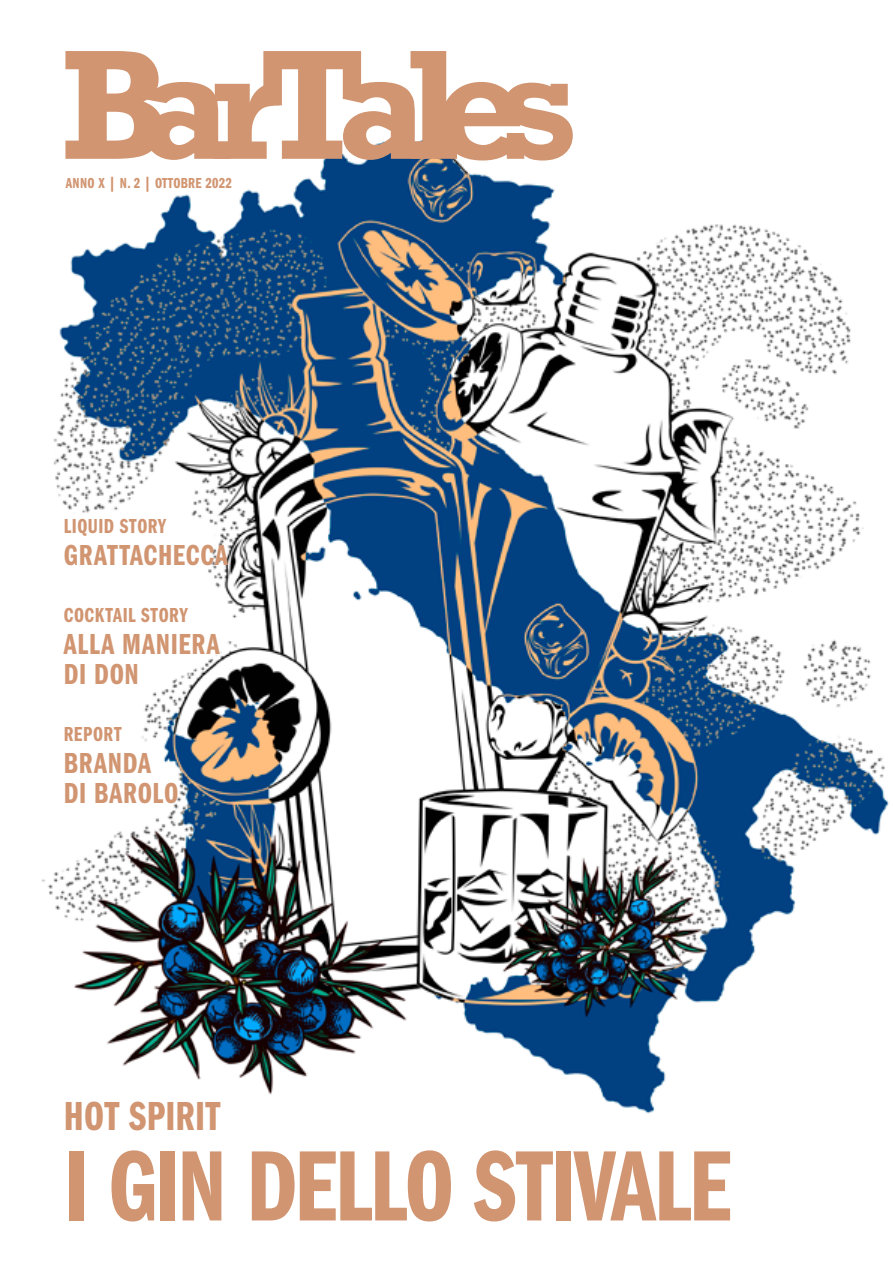
<style>
.page{position:relative;width:893px;height:1263px;background:#fff}
.page>*{position:absolute;margin:0;border:0;box-sizing:border-box;transform-origin:0 0}
.t1{font:103.5px "ITC Franklin Gothic Std Dm Cp";letter-spacing:-.02em;color:#d19571}
.t2{font:42px "ITC Franklin Gothic Std Dm Cp";letter-spacing:.005em;color:#d19571}
.t3{font:30px/30px "ITC Franklin Gothic Std Dm Cp";letter-spacing:.025em;color:#d19571}
.t4{font:21px "ITC Franklin Gothic Std Dm Cp";letter-spacing:.025em;color:#d19571}
.t5{font:15px "ITC Franklin Gothic Std Dm Cp";letter-spacing:.02em;color:#d19571}
</style>
<div class="page">
<img style="left:42px;top:160px;width:847px;height:954px">
<svg style="left:65px;top:51px;width:508px;height:109px"></svg>
<p class="t5" style="left:66px;top:175px;width:167px">ANNO X | N. 2 | OTTOBRE 2022</p>
<p class="t4" style="left:64px;top:515px;width:104px">LIQUID STORY</p>
<p class="t3" style="left:64px;top:541px;width:166px">GRATTACHECCA</p>
<p class="t4" style="left:64px;top:604px;width:126px">COCKTAIL STORY</p>
<p class="t3" style="left:64px;top:630px;width:157px">ALLA MANIERA<br>DI DON</p>
<p class="t4" style="left:64px;top:723px;width:59px">REPORT</p>
<p class="t3" style="left:64px;top:749px;width:116px">BRANDA<br>DI BAROLO</p>
<h2 class="t2" style="left:64px;top:1093px;width:158px">HOT SPIRIT</h2>
<h1 class="t1" style="left:64px;top:1129px;width:669px">I GIN DELLO STIVALE</h1>
</div>
